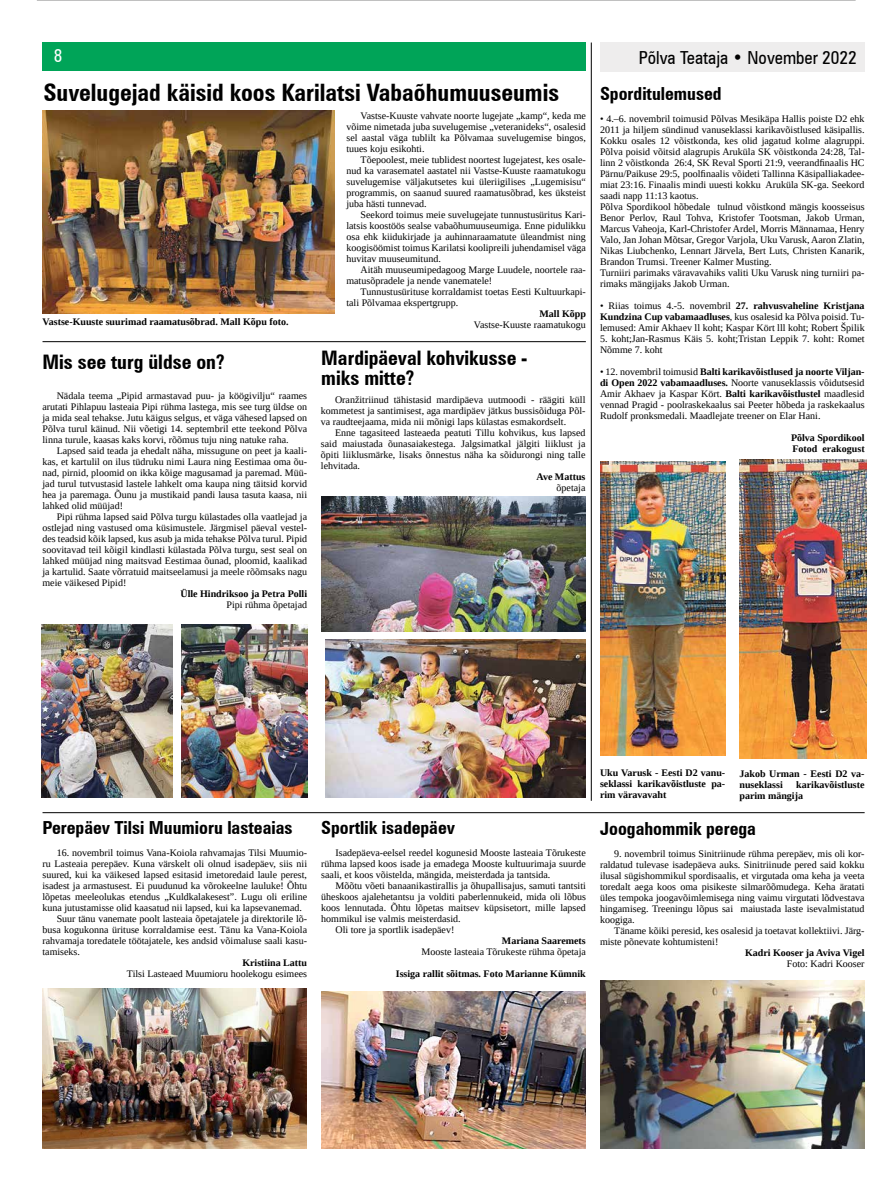
<style>
.page{position:relative;width:893px;height:1191px;background:#fff}
.page>*{position:absolute;margin:0;border:0;box-sizing:border-box;transform-origin:0 0}
.t1{font:700 condensed 24px "Zurich BT";color:#000}
.t2{font:700 condensed 20px/20px "Zurich BT";color:#000}
.t3{font:700 condensed 18px "Zurich BT";color:#000}
.t4{font:condensed 18px "Zurich BT";color:#000}
.t5{font:condensed 18px "Zurich BT";color:#fff}
.t6{font:10px/11px "Liberation Serif";color:#000;text-align:justify}
.t7{font:700 10px/11px "Liberation Serif";color:#000}
.s1{font-weight:700}
</style>
<div class="page">
<hr style="left:37px;top:0;width:819px;height:1px;background:#000">
<hr style="left:43px;top:341px;width:543px;height:1px;background:#000">
<div style="left:600px;top:43px;width:265px;height:29px;background:#eeeded"></div>
<div style="left:43px;top:43px;width:543px;height:28px;background:#00a458"></div>
<img style="left:600px;top:461px;width:125px;height:294px">
<img style="left:739px;top:460px;width:127px;height:299px">
<img style="left:43px;top:111px;width:291px;height:202px">
<img style="left:43px;top:989px;width:264px;height:159px">
<img style="left:321px;top:991px;width:265px;height:157px">
<img style="left:600px;top:980px;width:265px;height:168px">
<img style="left:42px;top:624px;width:130px;height:174px">
<img style="left:182px;top:624px;width:125px;height:174px">
<img style="left:325px;top:639px;width:261px;height:159px">
<img style="left:321px;top:497px;width:265px;height:135px">
<hr style="left:43px;top:812px;width:822px;height:1px;background:#000">
<hr style="left:591px;top:43px;width:1px;height:758px;background:#000">
<h3 class="t5" style="left:54px;top:45px;width:10px">8</h3>
<h3 class="t4" style="left:639px;top:47px;width:219px">Põlva Teataja • November 2022</h3>
<h3 class="t3" style="left:600px;top:83px;width:123px">Sporditulemused</h3>
<p class="t6" style="left:600px;top:113px;width:266px;text-align:left">• 4.–6. novembril toimusid Põlvas Mesikäpa Hallis poiste D2 ehk 2011 ja hiljem sündinud vanuseklassi karikavõistlused käsipallis.<br>Kokku osales 12 võistkonda, kes olid jagatud kolme alagruppi.<br>Põlva poisid võitsid alagrupis Aruküla SK võistkonda 24:28, Tal&shy;linn 2 võistkonda 26:4, SK Reval Sporti 21:9, veerandfinaalis HC Pärnu/Paikuse 29:5, poolfinaalis võideti Tallinna Käsipalliakadee&shy;miat 23:16. Finaalis mindi uuesti kokku Aruküla SK-ga. Seekord saadi napp 11:13 kaotus.<br>Põlva Spordikool hõbedale tulnud võistkond mängis koosseisus Benor Perlov, Raul Tohva, Kristofer Tootsman, Jakob Urman, Marcus Vaheoja, Karl-Christofer Ardel, Morris Männamaa, Henry Valo, Jan Johan Mõtsar, Gregor Varjola, Uku Varusk, Aaron Zlatin, Nikas Liubchenko, Lennart Järvela, Bert Luts, Christen Kanarik, Brandon Trumsi. Treener Kalmer Musting.<br>Turniiri parimaks väravavahiks valiti Uku Varusk ning turniiri pa&shy;rimaks mängijaks Jakob Urman.</p>
<p class="t6" style="left:600px;top:300px;width:266px">• Riias toimus 4.-5. novembril <span class="s1">27. rahvusvaheline Kristjana Kundzina Cup vabamaadluses</span>, kus osalesid ka Põlva poisid. Tu&shy;lemused: Amir Akhaev ll koht; Kaspar Kört lll koht; Robert Špilik</p>
<p class="t6" style="left:600px;top:333px;width:266px">5. koht;Jan-Rasmus Käis 5. koht;Tristan Leppik 7. koht: Romet<br>Nõmme 7. koht</p>
<p class="t6" style="left:600px;top:366px;width:266px">• 12. novembril toimusid <span class="s1">Balti karikavõistlused ja noorte Viljan&shy;di Open 2022 vabamaadluses.</span> Noorte vanuseklassis vôidutsesid Amir Akhaev ja Kaspar Kört. <span class="s1">Balti karikavõistlustel</span> maadlesid vennad Pragid - poolraskekaalus sai Peeter hõbeda ja raskekaalus Rudolf pronksmedali. Maadlejate treener on Elar Hani.</p>
<p class="t7" style="left:791px;top:432px;width:75px">Põlva Spordikool<br>Fotod erakogust</p>
<h1 class="t1" style="left:43px;top:78px;width:517px">Suvelugejad käisid koos Karilatsi Vabaõhumuuseumis</h1>
<p class="t6" style="left:346px;top:110px;width:241px;text-indent:14px">Vastse-Kuuste vahvate noorte lugejate „kamp“, keda me võime nimetada juba suvelugemise „veteranideks“, osalesid sel aastal väga tublilt ka Põlvamaa suvelugemise bingos, tuues koju esikohti.</p>
<p class="t6" style="left:346px;top:154px;width:241px;text-indent:14px">Tõepoolest, meie tublidest noortest lugejatest, kes osale&shy;nud ka varasematel aastatel nii Vastse-Kuuste raamatukogu suvelugemise väljakutsetes kui üleriigilises „Lugemisisu“ programmis, on saanud suured raamatusõbrad, kes üksteist juba hästi tunnevad.</p>
<p class="t6" style="left:346px;top:209px;width:241px;text-indent:14px">Seekord toimus meie suvelugejate tunnustusüritus Kari&shy;latsis koostöös sealse vabaõhumuuseumiga. Enne pidulikku osa ehk kiidukirjade ja auhinnaraamatute üleandmist ning koogisöömist toimus Karilatsi koolipreili juhendamisel väga huvitav muuseumitund.</p>
<p class="t6" style="left:346px;top:264px;width:241px;text-indent:14px">Aitäh muuseumipedagoog Marge Luudele, noortele raa&shy;matusõpradele ja nende vanematele!</p>
<p class="t6" style="left:346px;top:286px;width:241px;text-indent:14px">Tunnustusürituse korraldamist toetas Eesti Kultuurkapi&shy;tali Põlvamaa ekspertgrupp.</p>
<p class="t7" style="left:539px;top:308px;width:48px">Mall Kõpp</p>
<p class="t6" style="left:474px;top:319px;width:113px">Vastse-Kuuste raamatukogu</p>
<p class="t7" style="left:43px;top:316px;width:248px">Vastse-Kuuste suurimad raamatusõbrad. Mall Kõpu foto.</p>
<h2 class="t2" style="left:43px;top:351px;width:183px">Mis see turg üldse on?</h2>
<h2 class="t2" style="left:321px;top:348px;width:207px">Mardipäeval kohvikusse - miks mitte?</h2>
<p class="t6" style="left:43px;top:390px;width:266px;text-indent:14px">Nädala teema „Pipid armastavad puu- ja köögivilju“ raames arutati Pihlapuu lasteaia Pipi rühma lastega, mis see turg üldse on ja mida seal tehakse. Jutu käigus selgus, et väga vähesed lapsed on Põlva turul käinud. Nii võetigi 14. septembril ette teekond Põlva linna turule, kaasas kaks korvi, rõõmus tuju ning natuke raha.</p>
<p class="t6" style="left:43px;top:445px;width:266px;text-indent:14px">Lapsed said teada ja ehedalt näha, missugune on peet ja kaali&shy;kas, et kartulil on ilus tüdruku nimi Laura ning Eestimaa oma õu&shy;nad, pirnid, ploomid on ikka kõige magusamad ja paremad. Müü&shy;jad turul tutvustasid lastele lahkelt oma kaupa ning täitsid korvid hea ja paremaga. Õunu ja mustikaid pandi lausa tasuta kaasa, nii lahked olid müüjad!</p>
<p class="t6" style="left:43px;top:511px;width:266px;text-indent:14px">Pipi rühma lapsed said Põlva turgu külastades olla vaatlejad ja ostlejad ning vastused oma küsimustele. Järgmisel päeval vestel&shy;des teadsid kõik lapsed, kus asub ja mida tehakse Põlva turul. Pipid soovitavad teil kõigil kindlasti külastada Põlva turgu, sest seal on lahked müüjad ning maitsvad Eestimaa õunad, ploomid, kaalikad ja kartulid. Saate võrratuid maitseelamusi ja meele rõõmsaks nagu meie väikesed Pipid!</p>
<p class="t7" style="left:180px;top:588px;width:128px">Ülle Hindriksoo ja Petra Polli</p>
<p class="t6" style="left:227px;top:599px;width:82px">Pipi rühma õpetajad</p>
<p class="t6" style="left:321px;top:394px;width:266px;text-indent:14px">Oranžitriinud tähistasid mardipäeva uutmoodi - räägiti küll kommetest ja santimisest, aga mardipäev jätkus bussisõiduga Põl&shy;va raudteejaama, mida nii mõnigi laps külastas esmakordselt.</p>
<p class="t6" style="left:321px;top:427px;width:266px;text-indent:14px">Enne tagasiteed lasteaeda peatuti Tillu kohvikus, kus lapsed said maiustada õunasaiakestega. Jalgsimatkal jälgiti liiklust ja õpiti liiklusmärke, lisaks õnnestus näha ka sõidurongi ning talle lehvitada.</p>
<p class="t7" style="left:536px;top:471px;width:50px">Ave Mattus</p>
<p class="t6" style="left:557px;top:482px;width:30px">õpetaja</p>
<h3 class="t3" style="left:43px;top:816px;width:251px">Perepäev Tilsi Muumioru lasteaias</h3>
<p class="t6" style="left:57px;top:847px;width:252px">16. novembril toimus Vana-Koiola rahvamajas Tilsi Muumio-</p>
<p class="t6" style="left:43px;top:858px;width:266px">ru Lasteaia perepäev. Kuna värskelt oli olnud isadepäev, siis nii</p>
<p class="t6" style="left:43px;top:869px;width:266px">suured, kui ka väikesed lapsed esitasid imetoredaid laule perest,</p>
<p class="t6" style="left:43px;top:880px;width:266px">isadest ja armastusest. Ei puudunud ka võrokeelne lauluke! Õhtu</p>
<p class="t6" style="left:43px;top:891px;width:266px">lõpetas meeleolukas etendus „Kuldkalakesest”. Lugu oli eriline</p>
<p class="t6" style="left:43px;top:902px;width:261px">kuna jutustamisse olid kaasatud nii lapsed, kui ka lapsevanemad.</p>
<p class="t6" style="left:57px;top:913px;width:252px">Suur tänu vanemate poolt lasteaia õpetajatele ja direktorile lõ-</p>
<p class="t6" style="left:43px;top:924px;width:266px">busa kogukonna ürituse korraldamise eest. Tänu ka Vana-Koiola</p>
<p class="t6" style="left:43px;top:935px;width:266px">rahvamaja toredatele töötajatele, kes andsid võimaluse saali kasu-</p>
<p class="t6" style="left:43px;top:946px;width:39px">tamiseks.</p>
<p class="t7" style="left:242px;top:956px;width:66px">Kristiina Lattu</p>
<p class="t6" style="left:127px;top:968px;width:182px">Tilsi Lasteaed Muumioru hoolekogu esimees</p>
<h3 class="t3" style="left:321px;top:817px;width:135px">Sportlik isadepäev</h3>
<p class="t6" style="left:321px;top:847px;width:266px;text-indent:14px">Isadepäeva-eelsel reedel kogunesid Mooste lasteaia Tõrukeste rühma lapsed koos isade ja emadega Mooste kultuurimaja suurde saali, et koos võistelda, mängida, meisterdada ja tantsida.</p>
<p class="t6" style="left:335px;top:880px;width:252px">Mõõtu võeti banaanikastirallis ja õhupallisajus, samuti tantsiti</p>
<p class="t6" style="left:321px;top:891px;width:266px">üheskoos ajalehetantsu ja volditi paberlennukeid, mida oli lõbus</p>
<p class="t6" style="left:321px;top:902px;width:266px">koos lennutada. Õhtu lõpetas maitsev küpsisetort, mille lapsed</p>
<p class="t6" style="left:321px;top:913px;width:141px">hommikul ise valmis meisterdasid.</p>
<p class="t6" style="left:335px;top:924px;width:120px">Oli tore ja sportlik isadepäev!</p>
<p class="t7" style="left:502px;top:935px;width:85px">Mariana Saaremets</p>
<p class="t6" style="left:422px;top:946px;width:166px">Mooste lasteaia Tõrukeste rühma õpetaja</p>
<p class="t7" style="left:396px;top:968px;width:192px">Issiga rallit sõitmas. Foto Marianne Kümnik</p>
<p class="t7" style="left:600px;top:767px;width:127px;text-align:justify">Uku Varusk - Eesti D2 vanu&shy;seklassi karikavõistluste pa&shy;rim väravavaht</p>
<p class="t7" style="left:739px;top:768px;width:127px">Jakob Urman - Eesti D2 va&shy;nuseklassi</p>
<p class="t7" style="left:739px;top:779px;width:127px;text-indent:57px">karikavõistluste parim mängija</p>
<h3 class="t3" style="left:600px;top:817px;width:157px">Joogahommik perega</h3>
<p class="t6" style="left:600px;top:847px;width:266px;text-indent:14px">9. novembril toimus Sinitriinude rühma perepäev, mis oli kor&shy;raldatud tulevase isadepäeva auks. Sinitriinude pered said kokku ilusal sügishommikul spordisaalis, et virgutada oma keha ja veeta toredalt aega koos oma pisikeste silmarõõmudega. Keha äratati üles tempoka joogavõimlemisega ning vaimu virgutati lõdvestava hingamiseg. Treeningu lõpus sai maiustada laste isevalmistatud koogiga.</p>
<p class="t6" style="left:600px;top:924px;width:266px;text-indent:14px">Täname kõiki peresid, kes osalesid ja toetavat kollektiivi. Järg&shy;miste põnevate kohtumisteni!</p>
<p class="t7" style="left:745px;top:946px;width:121px">Kadri Kooser ja Aviva Vigel</p>
<p class="t6" style="left:787px;top:957px;width:79px">Foto: Kadri Kooser</p>
</div>
